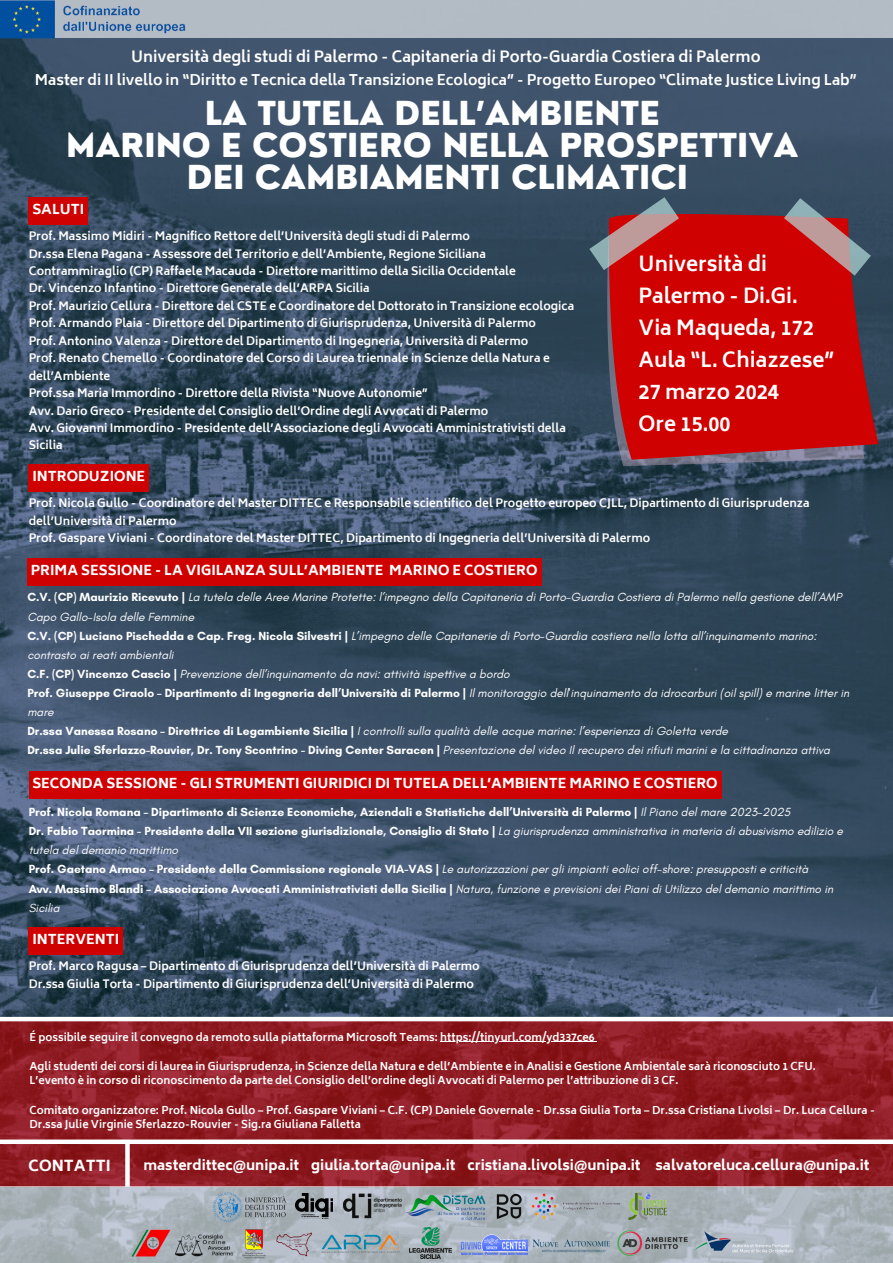
<style>
.page{position:relative;width:893px;height:1263px;background:#fff}
.page>*{position:absolute;margin:0;border:0;box-sizing:border-box;transform-origin:0 0}
.t1{font:800 32.25px/32.1px "Nourd";color:#fff;text-align:center}
.t2{font:700 20.1px/32.1px "Biryani";color:#fff}
.t3{font:700 15px "Biryani";color:#fff}
.t4{font:800 15px "Biryani";color:#fff}
.t5{font:700 14.25px "Biryani";color:#fff}
.t6{font:800 13.5px "Biryani";color:#fff}
.t7{font:italic 12px/19.1px "Glacial Indifference";color:#fff}
.t8{font:700 12px "Glacial Indifference";color:#fff}
.t9{font:700 11.25px/17.4px "Biryani";color:#fff}
.t10{font:700 10.5px/14.6px "Biryani";color:#fff}
.s1{font-weight:700;font-style:normal}
.s2{font-weight:400;font-style:italic}
</style>
<div class="page">
<img style="left:0;top:37px;width:893px;height:980px">
<svg style="left:0;top:1021px;width:893px;height:166px;fill:#8d1b21"></svg>
<div style="left:125px;top:1142px;width:5px;height:45px;background:#fff"></div>
<svg style="left:607px;top:460px;width:257px;height:6px"></svg>
<svg style="left:607px;top:208px;width:271px;height:252px;fill:#cf0101"></svg>
<svg style="left:589px;top:197px;width:282px;height:79px"></svg>
<div style="left:0;top:1139px;width:893px;height:5px;background:#fff"></div>
<svg style="left:0;top:1187px;width:893px;height:76px;fill:#aab3ba"></svg>
<img style="left:296px;top:1194px;width:37px;height:24px">
<img style="left:343px;top:1193px;width:59px;height:25px">
<img style="left:407px;top:1194px;width:78px;height:26px">
<img style="left:531px;top:1192px;width:90px;height:27px">
<img style="left:496px;top:1191px;width:27px;height:30px">
<img style="left:213px;top:1191px;width:75px;height:32px">
<img style="left:628px;top:1192px;width:39px;height:28px">
<div style="left:0;top:0;width:893px;height:37px;background:#b3bbc4"></div>
<img style="left:0;top:0;width:199px;height:38px">
<img style="left:461px;top:1235px;width:67px;height:19px">
<img style="left:533px;top:1238px;width:78px;height:15px">
<img style="left:176px;top:1233px;width:57px;height:23px">
<img style="left:276px;top:1233px;width:36px;height:23px">
<img style="left:322px;top:1235px;width:77px;height:18px">
<img style="left:243px;top:1230px;width:22px;height:29px">
<img style="left:617px;top:1230px;width:70px;height:25px">
<img style="left:409px;top:1228px;width:42px;height:30px">
<img style="left:130px;top:1230px;width:41px;height:27px">
<svg style="left:694px;top:1231px;width:99px;height:21px"></svg>
<div style="left:29px;top:197px;width:59px;height:28px;background:#cf0101"></div>
<div style="left:29px;top:464px;width:120px;height:28px;background:#cf0101"></div>
<div style="left:27px;top:558px;width:514px;height:28px;background:#cf0101"></div>
<div style="left:29px;top:771px;width:692px;height:28px;background:#cf0101"></div>
<div style="left:29px;top:927px;width:94px;height:28px;background:#cf0101"></div>
<hr style="left:440px;top:1041px;width:154px;height:1px;background:#fff">
<p class="t3" style="left:131px;top:48px;width:631px">Università degli studi di Palermo - Capitaneria di Porto-Guardia Costiera di Palermo</p>
<p class="t5" style="left:35px;top:72px;width:823px">Master di II livello in “Diritto e Tecnica della Transizione Ecologica” - Progetto Europeo “Climate Justice Living Lab”</p>
<p class="t1" style="left:66px;top:97px;width:733px">LA TUTELA DELL’AMBIENTE<br>MARINO E COSTIERO NELLA PROSPETTIVA<br>DEI CAMBIAMENTI CLIMATICI</p>
<p class="t6" style="left:32px;top:201px;width:53px">SALUTI</p>
<p class="t2" style="left:638px;top:248px;width:197px">Università di<br>Palermo - Di.Gi.<br>Via Maqueda, 172<br>Aula “L. Chiazzese”<br>27 marzo 2024<br>Ore 15.00</p>
<p class="t9" style="left:29px;top:228px;width:547px">Prof. Massimo Midiri - Magnifico Rettore dell’Università degli studi di Palermo<br>Dr.ssa Elena Pagana - Assessore del Territorio e dell’Ambiente, Regione Siciliana Contrammiraglio (CP) Raffaele Macauda - Direttore marittimo della Sicilia Occidentale<br>Dr. Vincenzo Infantino - Direttore Generale dell’ARPA Sicilia<br>Prof. Maurizio Cellura - Direttore del CSTE e Coordinatore del Dottorato in Transizione ecologica Prof. Armando Plaia - Direttore del Dipartimento di Giurisprudenza, Università di Palermo<br>Prof. Antonino Valenza - Direttore del Dipartimento di Ingegneria, Università di Palermo<br>Prof. Renato Chemello - Coordinatore del Corso di Laurea triennale in Scienze della Natura e dell’Ambiente<br>Prof.ssa Maria Immordino - Direttore della Rivista “Nuove Autonomie”<br>Avv. Dario Greco - Presidente del Consiglio dell’Ordine degli Avvocati di Palermo<br>Avv. Giovanni Immordino - Presidente dell’Associazione degli Avvocati Amministrativisti della Sicilia</p>
<p class="t6" style="left:32px;top:469px;width:114px">INTRODUZIONE</p>
<h3 class="t9" style="left:29px;top:495px;width:782px">Prof. Nicola Gullo - Coordinatore del Master DITTEC e Responsabile scientifico del Progetto europeo CJLL, Dipartimento di Giurisprudenza dell’Università di Palermo<br>Prof. Gaspare Viviani - Coordinatore del Master DITTEC, Dipartimento di Ingegneria dell’Università di Palermo</h3>
<h5 class="t6" style="left:31px;top:562px;width:508px">PRIMA SESSIONE - LA VIGILANZA SULL’AMBIENTE MARINO E COSTIERO</h5>
<p class="t7" style="left:27px;top:588px;width:816px"><span class="s1">C.V. (CP) Maurizio Ricevuto |</span> La tutela delle Aree Marine Protette: l’impegno della Capitaneria di Porto-Guardia Costiera di Palermo nella gestione dell’AMP<br>Capo Gallo-Isola delle Femmine</p>
<p class="t7" style="left:27px;top:626px;width:791px"><span class="s1">C.V. (CP) Luciano Pischedda e Cap. Freg. Nicola Silvestri |</span> L’impegno delle Capitanerie di Porto-Guardia costiera nella lotta all’inquinamento marino: contrasto ai reati ambientali</p>
<p class="t7" style="left:27px;top:664px;width:484px"><span class="s1">C.F. (CP) Vincenzo Cascio |</span> Prevenzione dell’inquinamento da navi: attività ispettive a bordo</p>
<p class="t7" style="left:27px;top:683px;width:823px"><span class="s1">Prof. Giuseppe Ciraolo – Dipartimento di Ingegneria dell’Università di Palermo |</span> Il monitoraggio dell'inquinamento da idrocarburi (oil spill) e marine litter in mare</p>
<h3 class="t7" style="left:27px;top:721px;width:702px"><span class="s1">Dr.ssa Vanessa Rosano – Direttrice di Legambiente Sicilia |</span> I controlli sulla qualità delle acque marine: l’esperienza di Goletta verde</h3>
<h6 class="t7" style="left:27px;top:741px;width:804px"><span class="s1">Dr.ssa Julie Sferlazzo-Rouvier, Dr. Tony Scontrino - Diving Center Saracen |</span> Presentazione del video Il recupero dei rifiuti marini e la cittadinanza attiva</h6>
<p class="t6" style="left:32px;top:775px;width:687px">SECONDA SESSIONE - GLI STRUMENTI GIURIDICI DI TUTELA DELL’AMBIENTE MARINO E COSTIERO</p>
<p class="t8" style="left:29px;top:805px;width:763px">Prof. Nicola Romana – Dipartimento di Scienze Economiche, Aziendali e Statistiche dell’Università di Palermo | <span class="s2">Il Piano del mare 2023-2025</span></p>
<p class="t7" style="left:29px;top:821px;width:816px"><span class="s1">Dr. Fabio Taormina - Presidente della VII sezione giurisdizionale, Consiglio di Stato |</span> La giurisprudenza amministrativa in materia di abusivismo edilizio e tutela del demanio marittimo</p>
<p class="t7" style="left:29px;top:860px;width:781px"><span class="s1">Prof. Gaetano Armao – Presidente della Commissione regionale VIA-VAS |</span> Le autorizzazioni per gli impianti eolici off-shore: presupposti e criticità</p>
<p class="t7" style="left:29px;top:879px;width:806px"><span class="s1">Avv. Massimo Blandi – Associazione Avvocati Amministrativisti della Sicilia |</span> Natura, funzione e previsioni dei Piani di Utilizzo del demanio marittimo in<br>Sicilia</p>
<p class="t6" style="left:32px;top:931px;width:88px">INTERVENTI</p>
<p class="t9" style="left:29px;top:957px;width:452px">Prof. Marco Ragusa – Dipartimento di Giurisprudenza dell’Università di Palermo</p>
<p class="t9" style="left:29px;top:975px;width:447px">Dr.ssa Giulia Torta - Dipartimento di Giurisprudenza dell’Università di Palermo</p>
<p class="t10" style="left:29px;top:1029px;width:567px">É possibile seguire il convegno da remoto sulla piattaforma Microsoft Teams: https://tinyurl.com/yd337ce6</p>
<p class="t10" style="left:29px;top:1059px;width:788px">Agli studenti dei corsi di laurea in Giurisprudenza, in Scienze della Natura e dell’Ambiente e in Analisi e Gestione Ambientale sarà riconosciuto 1 CFU.</p>
<p class="t10" style="left:29px;top:1073px;width:650px">L’evento è in corso di riconoscimento da parte del Consiglio dell’ordine degli Avvocati di Palermo per l’attribuzione di 3 CF.</p>
<p class="t10" style="left:29px;top:1103px;width:847px">Comitato organizzatore: Prof. Nicola Gullo – Prof. Gaspare Viviani – C.F. (CP) Daniele Governale - Dr.ssa Giulia Torta – Dr.ssa Cristiana Livolsi – Dr. Luca Cellura -<br>Dr.ssa Julie Virginie Sferlazzo-Rouvier - Sig.ra Giuliana Falletta</p>
<p class="t4" style="left:28px;top:1157px;width:84px">CONTATTI</p>
<p class="t6" style="left:143px;top:1158px;width:727px">masterdittec@unipa.it giulia.torta@unipa.it cristiana.livolsi@unipa.it salvatoreluca.cellura@unipa.it</p>
</div>
